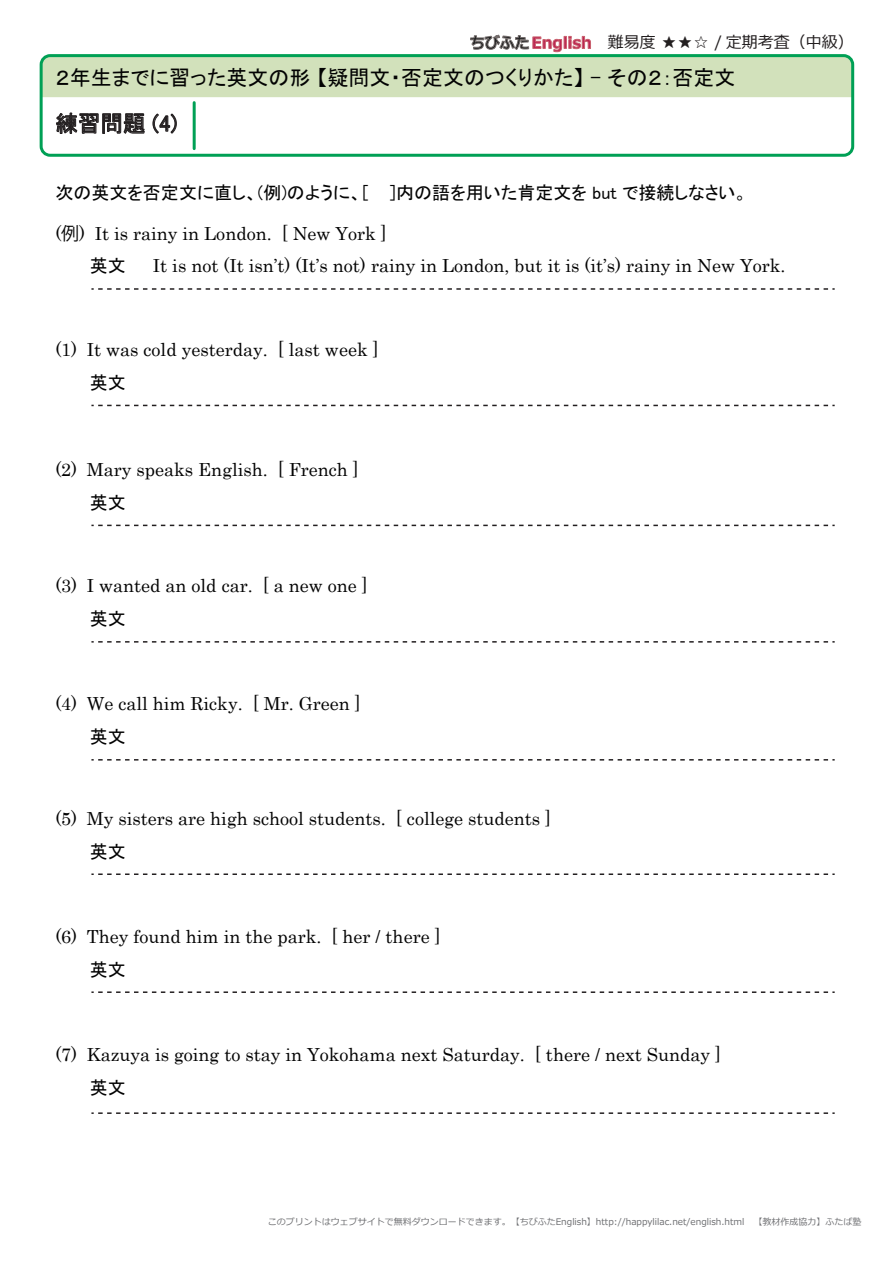
<style>
.page{position:relative;width:893px;height:1263px;background:#fff}
.page>*{position:absolute;margin:0;border:0;box-sizing:border-box;transform-origin:0 0}
.t1{font:22.5px "MS P Gothic";color:#231f20}
.t2{font:21px "MS P Gothic";color:#030303}
.t3{font:18px "Century";color:#030303}
.t4{font:18px "MS P Gothic";color:#030303}
.t5{font:16.05px "Meiryo";color:#231f20}
.t6{font:9px "Meiryo";color:#6c6d70}
.s1{font-family:"Koz Go Pro"}
</style>
<div class="page">
<div style="left:41px;top:56px;width:812px;height:99px;background:#d2e1bb;border-radius:9px"></div>
<div style="left:44px;top:97px;width:806px;height:56px;background:#fff"></div>
<div style="left:40px;top:54px;width:814px;height:103px;border:3px solid #00a055;border-radius:9px"></div>
<svg style="left:56px;top:113px;width:89px;height:21px;background:#908e8f"></svg>
<svg style="left:153px;top:114px;width:24px;height:20px"></svg>
<hr style="left:193px;top:103px;width:3px;height:46px;background:#00a055">
<svg style="left:470px;top:35px;width:121px;height:17px"></svg>
<svg style="left:91px;top:288px;width:744px;height:2px"></svg>
<svg style="left:91px;top:405px;width:744px;height:1px"></svg>
<svg style="left:91px;top:759px;width:744px;height:1px"></svg>
<svg style="left:91px;top:873px;width:744px;height:2px"></svg>
<svg style="left:91px;top:1112px;width:744px;height:2px"></svg>
<svg style="left:91px;top:525px;width:744px;height:1px"></svg>
<svg style="left:91px;top:641px;width:744px;height:2px"></svg>
<svg style="left:91px;top:991px;width:744px;height:2px"></svg>
<p class="t5" style="left:608px;top:31px;width:248px">難易度 ★★☆ / 定期考査（中級）</p>
<p class="t2" style="left:55px;top:67px;width:682px">２年生までに習った英文の形 【疑問文・否定文のつくりかた】 - その２：否定文</p>
<p class="t1" style="left:55px;top:112px;width:123px">練習問題 (4)</p>
<p class="t4" style="left:55px;top:184px;width:694px">次の英文を否定文に直し、(例)のように、[ ]内の語を用いた肯定文を but で接続しなさい。</p>
<p class="t3" style="left:55px;top:218px;width:333px">(<span class="s1">例</span>) It is rainy in London. [ New York ]</p>
<p class="t4" style="left:90px;top:257px;width:38px">英文</p>
<p class="t3" style="left:153px;top:251px;width:634px">It is not (It isn’t) (It’s not) rainy in London, but it is (it’s) rainy in New York.</p>
<p class="t3" style="left:55px;top:334px;width:325px">(1) It was cold yesterday. [ last week ]</p>
<p class="t4" style="left:90px;top:373px;width:38px">英文</p>
<p class="t3" style="left:55px;top:454px;width:305px">(2) Mary speaks English. [ French ]</p>
<p class="t4" style="left:90px;top:493px;width:38px">英文</p>
<p class="t3" style="left:55px;top:571px;width:314px">(3) I wanted an old car. [ a new one ]</p>
<p class="t4" style="left:90px;top:610px;width:38px">英文</p>
<p class="t3" style="left:55px;top:689px;width:307px">(4) We call him Ricky. [ Mr. Green ]</p>
<p class="t4" style="left:90px;top:728px;width:38px">英文</p>
<p class="t3" style="left:55px;top:803px;width:497px">(5) My sisters are high school students. [ college students ]</p>
<p class="t4" style="left:90px;top:842px;width:38px">英文</p>
<p class="t3" style="left:55px;top:921px;width:387px">(6) They found him in the park. [ her / there ]</p>
<p class="t4" style="left:90px;top:960px;width:38px">英文</p>
<p class="t3" style="left:55px;top:1039px;width:667px">(7) Kazuya is going to stay in Yokohama next Saturday. [ there / next Sunday ]</p>
<p class="t4" style="left:90px;top:1078px;width:38px">英文</p>
<p class="t6" style="left:268px;top:1215px;width:595px">このプリントはウェブサイトで無料ダウンロードできます。【ちびふたEnglish】http://happylilac.net/english.html　【教材作成協力】ふたば塾</p>
</div>
